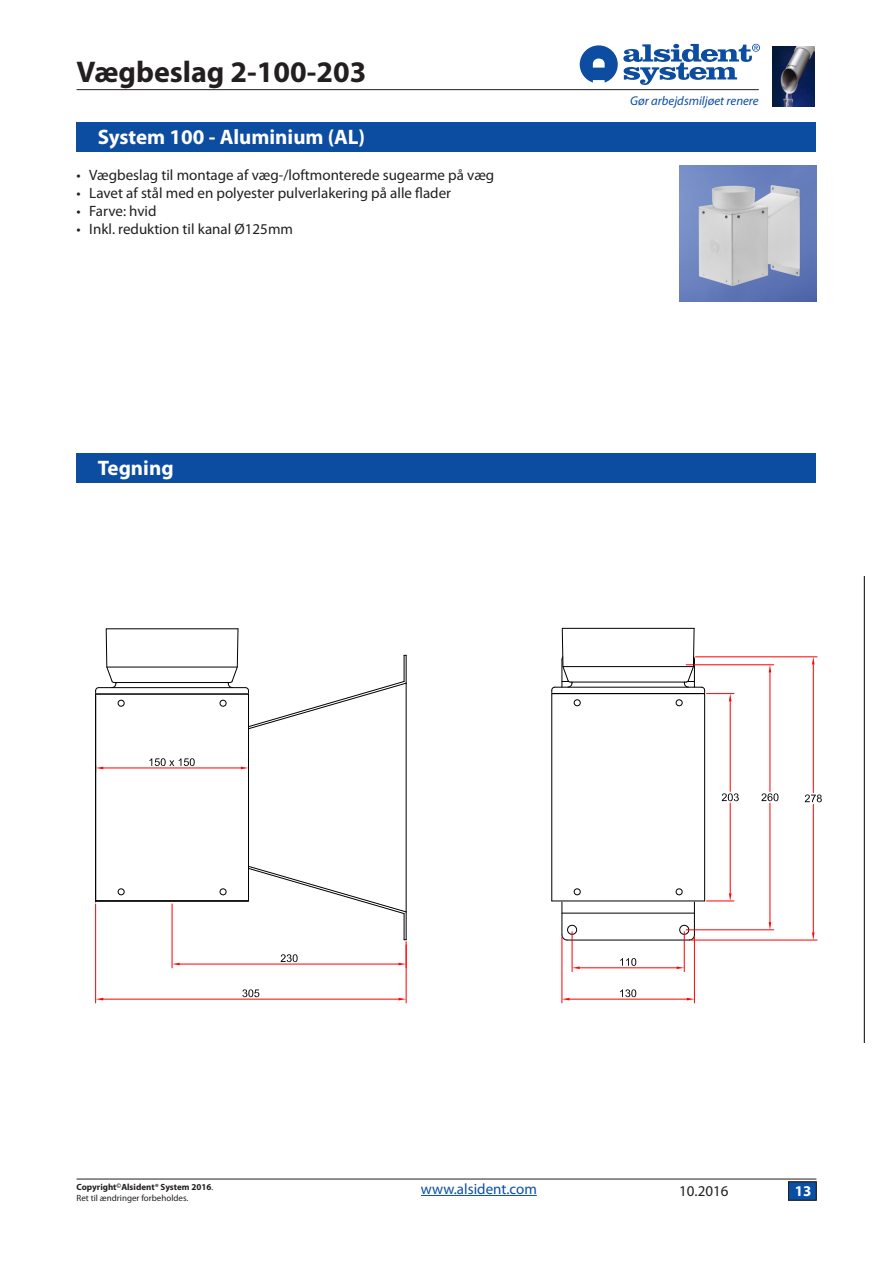
<style>
.page{position:relative;width:893px;height:1263px;background:#fff}
.page>*{position:absolute;margin:0;border:0;box-sizing:border-box;transform-origin:0 0}
.Overskrift{font:700 30px "Myriad Pro";color:#231f20}
.Bjælketekst{font:700 21px "Myriad Pro";color:#fff}
.Punktopstilling{font:15px "Myriad Pro";color:#231f20}
.Billedtekst{font:15px "Myriad Pro";color:#094fa3}
.Skematekst{font:15px "Myriad Pro";color:#231f20}
.Sidetal{font:700 15px "Myriad Pro";color:#fff}
.t1{font:italic 12.75px "Myriad Pro";color:#0d4da1}
.Brødtekst{font:700 9px/10.5px "Myriad Pro";color:#231f20}
.s1{font-weight:400}
</style>
<div class="page">
<img style="left:772px;top:47px;width:43px;height:60px">
<hr style="left:77px;top:89px;width:682px;height:1px;background:#231f20">
<svg style="left:580px;top:44px;width:180px;height:41px"></svg>
<hr style="left:77px;top:1179px;width:739px;height:1px;background:#231f20">
<div style="left:788px;top:1182px;width:28px;height:18px;background:#094fa3"></div>
<hr style="left:421px;top:1195px;width:116px;height:1px;background:#094fa3">
<svg style="left:95px;top:576px;width:770px;height:466px"></svg>
<img style="left:679px;top:166px;width:137px;height:136px">
<div style="left:77px;top:453px;width:739px;height:30px;background:#0d4da1"></div>
<div style="left:77px;top:122px;width:739px;height:29px;background:#0d4da1"></div>
<p class="Overskrift" style="left:77px;top:52px;width:291px">Vægbeslag 2-100-203</p>
<p class="Bjælketekst" style="left:98px;top:123px;width:269px">System 100 - Aluminium (AL)</p>
<p class="Punktopstilling" style="left:77px;top:166px;width:419px">• Vægbeslag til montage af væg-/loftmonterede sugearme på væg</p>
<p class="Punktopstilling" style="left:77px;top:184px;width:376px">• Lavet af stål med en polyester pulverlakering på alle flader</p>
<p class="Punktopstilling" style="left:77px;top:202px;width:82px">• Farve: hvid</p>
<p class="Punktopstilling" style="left:77px;top:220px;width:218px">• Inkl. reduktion til kanal Ø125mm</p>
<p class="Bjælketekst" style="left:98px;top:455px;width:77px">Tegning</p>
<p class="t1" style="left:630px;top:93px;width:130px">Gør arbejdsmiljøet renere</p>
<p class="Brødtekst" style="left:77px;top:1181px;width:138px">Copyright<sup>©</sup>Alsident® System 2016<span class="s1">.<br>Ret til ændringer forbeholdes.</span></p>
<p class="Billedtekst" style="left:421px;top:1180px;width:117px">www.alsident.com</p>
<p class="Skematekst" style="left:679px;top:1181px;width:51px">10.2016</p>
<p class="Sidetal" style="left:795px;top:1181px;width:18px">13</p>
</div>
